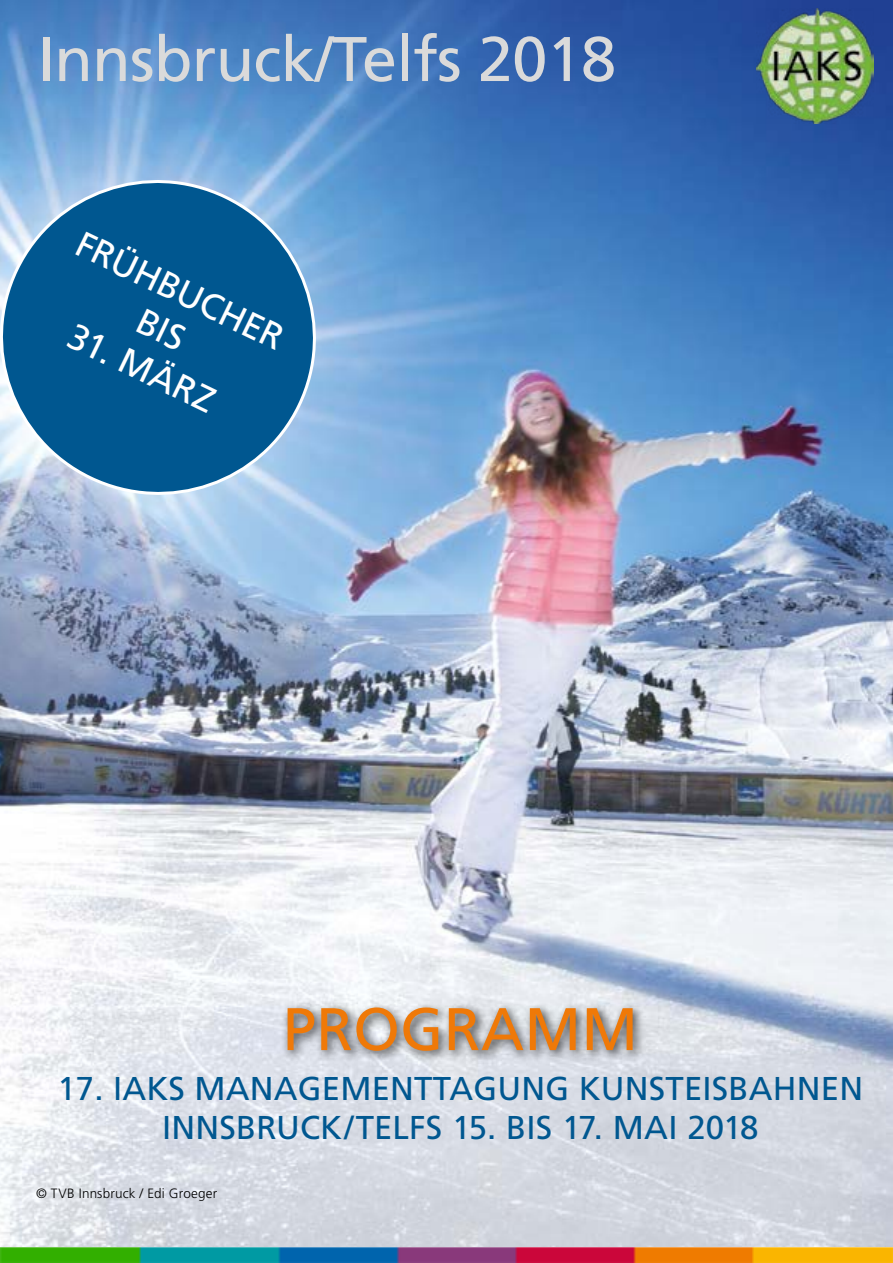
<style>
.page{position:relative;width:893px;height:1263px;background:#fff}
.page>*{position:absolute;margin:0;border:0;box-sizing:border-box;transform-origin:0 0}
.t1{font:63px "Frutiger LT";letter-spacing:-.01em;color:#dadada}
.t2{font:60px "Frutiger LT";letter-spacing:.005em;color:#ef7908}
.t3{font:36px/43.2px "Frutiger LT";color:#fff;text-align:center}
.t4{font:33px/39.6px "Frutiger LT";letter-spacing:.005em;color:#005790;text-align:center}
.t5{font:300 13.5px "Frutiger LT";letter-spacing:.015em;color:#000}
</style>
<div class="page">
<img style="left:0;top:0;width:893px;height:1247px">
<img style="left:757px;top:9px;width:116px;height:115px">
<img style="left:0;top:1247px;width:893px;height:16px">
<svg style="left:0;top:156px;width:340px;height:359px"></svg>
<div style="left:282px;top:1002px;width:363px;height:60px;background:#000;opacity:.75"></div>
<h1 class="t1" style="left:37px;top:22px;width:580px">Innsbruck/Telfs 2018</h1>
<p class="t3" style="left:88px;top:222px;width:227px;rotate:26deg">FRÜHBUCHER<br>BIS</p>
<p class="t3" style="left:80px;top:314px;width:161px;rotate:26deg">31. MÄRZ</p>
<h2 class="t2" style="left:283px;top:994px;width:357px">PROGRAMM</h2>
<p class="t4" style="left:57px;top:1068px;width:807px">17. IAKS MANAGEMENTTAGUNG KUNSTEISBAHNEN<br>INNSBRUCK/TELFS 15. BIS 17. MAI 2018</p>
<p class="t5" style="left:36px;top:1186px;width:183px">© TVB Innsbruck / Edi Groeger</p>
</div>
